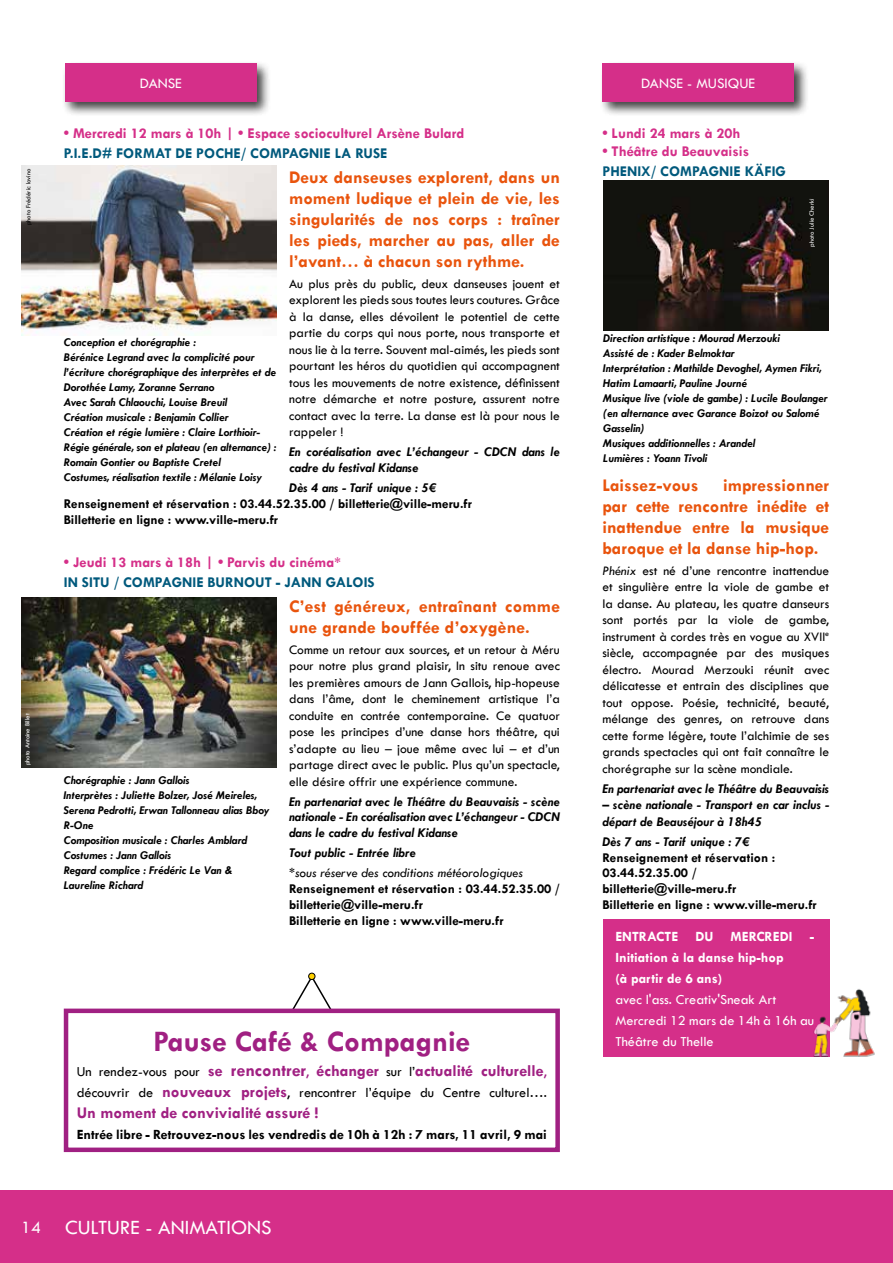
<style>
.page{position:relative;width:893px;height:1263px;background:#fff}
.page>*{position:absolute;margin:0;border:0;box-sizing:border-box;transform-origin:0 0}
.t1{font:700 30px "Tw Cen";color:#a02082}
.t2{font:21px "Tw Cen";color:#fff}
.t3{font:700 18px/21px "Tw Cen";color:#e9540d;text-align:justify}
.t4{font:700 16.5px "Tw Cen";color:#a02082}
.t5{font:700 15px "Tw Cen";color:#d52f89}
.t6{font:700 15px "Tw Cen";color:#00597c}
.t7{font:15px "Tw Cen";color:#fff}
.t8{font:14.25px/21px "Tw Cen";color:#fff}
.t9{font:700 14.25px "Tw Cen";color:#000}
.t10{font:14.25px "Tw Cen";color:#000}
.t11{font:700 14.25px/21px "Tw Cen";color:#fff}
.t12{font:13.5px/16.5px "Tw Cen";color:#000;text-align:justify}
.t13{font:italic 700 13.5px/15.8px "Tw Cen";color:#000}
.t14{font:700 13.5px/15.9px "Tw Cen";color:#000}
.t15{font:italic 13.5px "Tw Cen";color:#000}
.t16{font:italic 700 12px/15px "Tw Cen";color:#000}
.t17{font:6.75px "Tw Cen";color:#fff}
.t18{font:6.75px "Tw Cen";color:#000}
.s1{font-weight:400;font-size:14.25px;color:#000}
.s2{font-size:18px}
.s3{font-weight:400;font-size:14.25px}
.s4{font-weight:700;font-size:16.5px;color:#a02082}
.s5{font-style:italic}
</style>
<div class="page">
<div style="left:0;top:1191px;width:893px;height:72px;background:#d52f89"></div>
<img style="left:21px;top:165px;width:255px;height:170px">
<div style="left:62px;top:61px;width:210px;height:56px;background:#000;opacity:.75"></div>
<div style="left:65px;top:64px;width:192px;height:38px;background:#d52f89"></div>
<div style="left:603px;top:919px;width:227px;height:138px;background:#d52f89"></div>
<img style="left:813px;top:989px;width:62px;height:68px">
<img style="left:21px;top:598px;width:255px;height:169px">
<svg style="left:293px;top:973px;width:38px;height:35px"></svg>
<div style="left:308px;top:973px;width:7px;height:7px;border:1px solid #000;border-radius:50%"></div>
<div style="left:64px;top:1008px;width:496px;height:144px;border:4px solid #a02082"></div>
<img style="left:603px;top:181px;width:226px;height:150px">
<div style="left:599px;top:61px;width:210px;height:56px;background:#000;opacity:.75"></div>
<div style="left:602px;top:64px;width:192px;height:38px;background:#d52f89"></div>
<p class="t18" style="left:24px;top:225px;width:58px;rotate:-90deg">photo Frédéric Iovino</p>
<p class="t17" style="left:23px;top:765px;width:54px;rotate:-90deg">photo Antoine Billet</p>
<p class="t7" style="left:140px;top:74px;width:43px">DANSE</p>
<p class="t5" style="left:64px;top:124px;width:402px">• Mercredi 12 mars à 10h | • Espace socioculturel Arsène Bulard</p>
<p class="t6" style="left:64px;top:144px;width:325px">P.I.E.D# FORMAT DE POCHE/ COMPAGNIE LA RUSE</p>
<h3 class="t3" style="left:289px;top:167px;width:272px">Deux danseuses explorent, dans un moment ludique et plein de vie, les singularités de nos corps : traîner les pieds, marcher au pas, aller de l’avant… à chacun son rythme.</h3>
<p class="t12" style="left:289px;top:275px;width:272px">Au plus près du public, deux danseuses jouent et explorent les pieds sous toutes leurs coutures. Grâce à la danse, elles dévoilent le potentiel de cette partie du corps qui nous porte, nous transporte et nous lie à la terre. Souvent mal-aimés, les pieds sont pourtant les héros du quotidien qui accompagnent tous les mouvements de notre existence, définissent notre démarche et notre posture, assurent notre contact avec la terre. La danse est là pour nous le rappeler !</p>
<p class="t13" style="left:289px;top:444px;width:272px">En coréalisation avec L’échangeur - CDCN dans le cadre du festival Kidanse</p>
<p class="t13" style="left:289px;top:480px;width:149px">Dès 4 ans - Tarif unique : 5€</p>
<p class="t14" style="left:64px;top:495px;width:410px">Renseignement et réservation : 03.44.52.35.00 / billetterie@ville-meru.fr<br>Billetterie en ligne : www.ville-meru.fr</p>
<p class="t16" style="left:64px;top:334px;width:214px">Conception et chorégraphie :<br>Bérénice Legrand avec la complicité pour l’écriture chorégraphique des interprètes et de Dorothée Lamy, Zoranne Serrano<br>Avec Sarah Chlaouchi, Louise Breuil<br>Création musicale : Benjamin Collier<br>Création et régie lumière : Claire Lorthioir-Régie générale, son et plateau (en alternance) :<br>Romain Gontier ou Baptiste Cretel<br>Costumes, réalisation textile : Mélanie Loisy</p>
<p class="t5" style="left:64px;top:553px;width:279px">• Jeudi 13 mars à 18h | • Parvis du cinéma*</p>
<p class="t6" style="left:64px;top:573px;width:312px">IN SITU / COMPAGNIE BURNOUT - JANN GALOIS</p>
<h3 class="t3" style="left:289px;top:595px;width:272px">C’est généreux, entraînant comme une grande bouffée d’oxygène.</h3>
<p class="t12" style="left:289px;top:641px;width:272px">Comme un retour aux sources, et un retour à Méru pour notre plus grand plaisir, In situ renoue avec les premières amours de Jann Gallois, hip-hopeuse dans l’âme, dont le cheminement artistique l’a conduite en contrée contemporaine. Ce quatuor pose les principes d’une danse hors théâtre, qui s’adapte au lieu – joue même avec lui – et d’un partage direct avec le public. Plus qu’un spectacle, elle désire offrir une expérience commune.</p>
<p class="t13" style="left:289px;top:793px;width:272px;text-align:justify">En partenariat avec le Théâtre du Beauvaisis - scène nationale - En coréalisation avec L’échangeur - CDCN dans le cadre du festival Kidanse</p>
<p class="t13" style="left:289px;top:845px;width:128px">Tout public - Entrée libre</p>
<p class="t15" style="left:289px;top:865px;width:235px">*sous réserve des conditions météorologiques</p>
<p class="t14" style="left:289px;top:880px;width:272px">Renseignement et réservation : 03.44.52.35.00 / billetterie@ville-meru.fr<br>Billetterie en ligne : www.ville-meru.fr</p>
<p class="t16" style="left:64px;top:772px;width:207px">Chorégraphie : Jann Gallois<br>Interprètes : Juliette Bolzer, José Meireles,<br>Serena Pedrotti, Erwan Tallonneau alias Bboy<br>R-One<br>Composition musicale : Charles Amblard<br>Costumes : Jann Gallois<br>Regard complice : Frédéric Le Van &amp;<br>Laureline Richard</p>
<h1 class="t1" style="left:153px;top:1023px;width:318px">Pause Café &amp; Compagnie</h1>
<p class="t4" style="left:77px;top:1061px;width:472px"><span class="s1">Un rendez-vous pour</span> se <span class="s2">rencontrer</span><span class="s3">,</span> échanger <span class="s1">sur l’</span>actualité culturelle<span class="s3">,</span></p>
<p class="t10" style="left:77px;top:1084px;width:472px">découvrir de <span class="s4">nouveaux projets</span>, rencontrer l’équipe du Centre culturel….</p>
<p class="t4" style="left:77px;top:1103px;width:243px">Un moment de convivialité assuré !</p>
<p class="t9" style="left:77px;top:1126px;width:472px">Entrée libre - Retrouvez-nous les vendredis de 10h à 12h : 7 mars, 11 avril, 9 mai</p>
<h2 class="t2" style="left:21px;top:1215px;width:252px"><span class="s2">14</span> CULTURE - ANIMATIONS</h2>
<p class="t7" style="left:641px;top:74px;width:115px">DANSE - MUSIQUE</p>
<p class="t5" style="left:602px;top:124px;width:140px">• Lundi 24 mars à 20h</p>
<p class="t5" style="left:602px;top:142px;width:148px">• Théâtre du Beauvaisis</p>
<p class="t6" style="left:602px;top:162px;width:185px">PHENIX/ COMPAGNIE KÄFIG</p>
<p class="t17" style="left:807px;top:247px;width:50px;rotate:-90deg">photo Julie Cherki</p>
<p class="t16" style="left:603px;top:330px;width:226px">Direction artistique : Mourad Merzouki<br>Assisté de : Kader Belmoktar<br>Interprétation : Mathilde Devoghel, Aymen Fikri, Hatim Lamaarti, Pauline Journé<br>Musique live (viole de gambe) : Lucile Boulanger (en alternance avec Garance Boizot ou Salomé Gasselin)<br>Musiques additionnelles : Arandel<br>Lumières : Yoann Tivoli</p>
<h3 class="t3" style="left:602px;top:474px;width:228px;text-indent:121px">impressionner par cette rencontre inédite et inattendue entre la musique baroque et la danse hip-hop.</h3>
<p class="t12" style="left:602px;top:562px;width:228px"><span class="s5">Phénix</span> est né d’une rencontre inattendue et singulière entre la viole de gambe et la danse. Au plateau, les quatre danseurs sont portés par la viole de gambe, instrument à cordes très en vogue au XVII<sup>e </sup>siècle, accompagnée par des musiques électro. Mourad Merzouki réunit avec délicatesse et entrain des disciplines que tout oppose. Poésie, technicité, beauté, mélange des genres, on retrouve dans cette forme légère, toute l’alchimie de ses grands spectacles qui ont fait connaître le chorégraphe sur la scène mondiale.</p>
<p class="t13" style="left:602px;top:780px;width:228px">En partenariat avec le Théâtre du Beauvaisis</p>
<p class="t13" style="left:602px;top:796px;width:228px;line-height:16.5px">– scène nationale - Transport en car inclus - départ de Beauséjour à 18h45</p>
<p class="t13" style="left:602px;top:833px;width:149px">Dès 7 ans - Tarif unique : 7€</p>
<p class="t14" style="left:602px;top:849px;width:216px">Renseignement et réservation :<br>03.44.52.35.00 / billetterie@ville-meru.fr<br>Billetterie en ligne : www.ville-meru.fr</p>
<h3 class="t3" style="left:602px;top:474px;width:98px">Laissez-vous</h3>
<p class="t11" style="left:615px;top:925px;width:200px">ENTRACTE DU MERCREDI -<br>Initiation à la danse hip-hop<br>(à partir de 6 ans)</p>
<p class="t8" style="left:615px;top:988px;width:200px">avec l'ass. Creativ'Sneak Art<br>Mercredi 12 mars de 14h à 16h au<br>Théâtre du Thelle</p>
</div>
